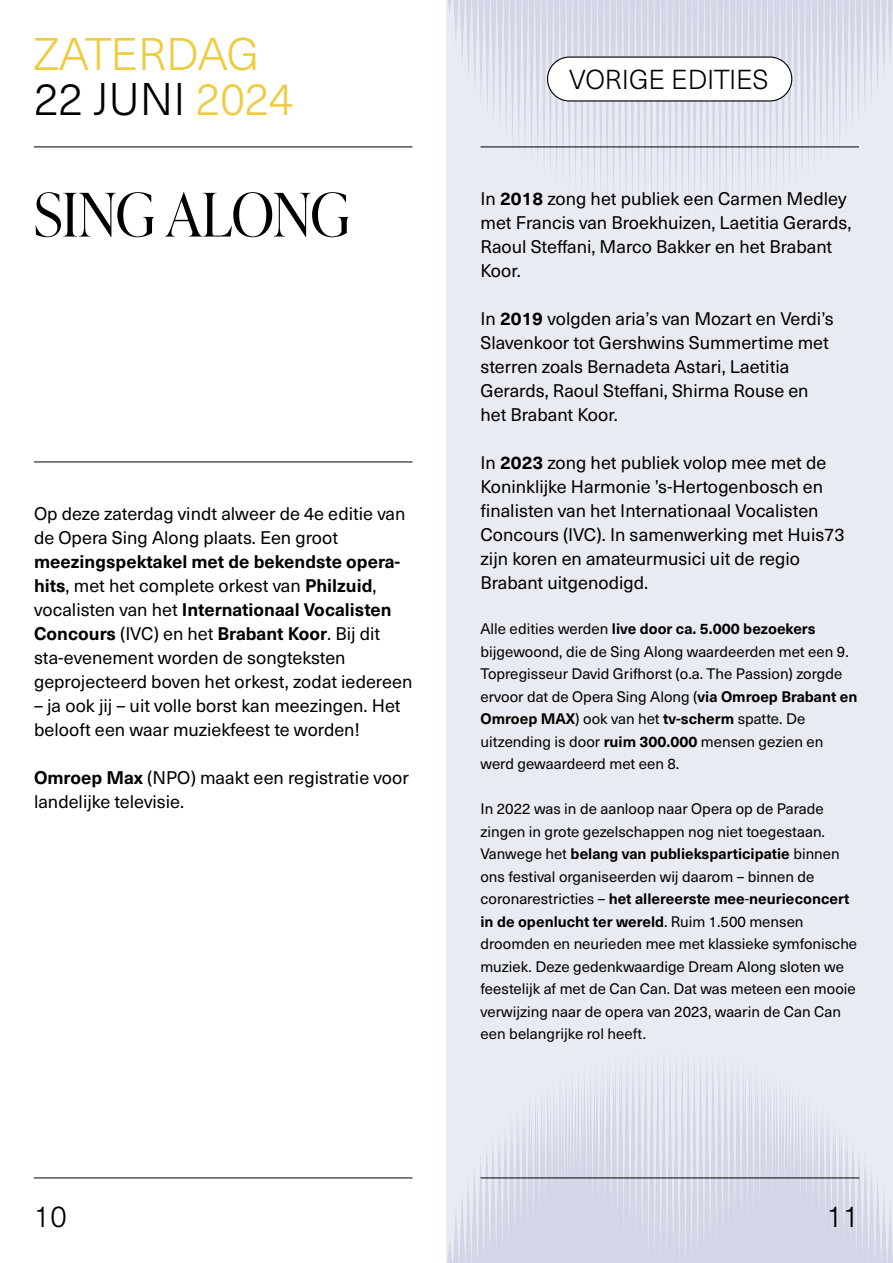
<style>
.page{position:relative;width:893px;height:1263px;background:#fff}
.page>*{position:absolute;margin:0;border:0;box-sizing:border-box;transform-origin:0 0}
.t1{font:300 60px "Ivy Presto Display";letter-spacing:-.02em;color:#000}
.t2{font:300 45px/45px "Neue Haas Unica W1 G";color:#eecc3f}
.t3{font:300 30px "Neue Haas Unica W1 G";color:#000}
.t4{font:300 27px "Neue Haas Unica W1 G";color:#000}
.t5{font:18px/24px "Neue Haas Unica W1 G";color:#000}
.t6{font:15px/22.5px "Neue Haas Unica W1 G";color:#000}
.s1{color:#000}
.s2{font-weight:700}
</style>
<div class="page">
<hr style="left:34px;top:1177px;width:378px;height:1px;background:#000">
<div style="left:446px;top:0;width:447px;height:1263px;background:#e9ebf3"></div>
<svg style="left:448px;top:0;width:445px;height:200px"></svg>
<svg style="left:447px;top:1061px;width:446px;height:202px"></svg>
<hr style="left:34px;top:462px;width:378px;height:1px;background:#000">
<hr style="left:34px;top:147px;width:378px;height:1px;background:#000">
<hr style="left:480px;top:147px;width:379px;height:1px;background:#000">
<div style="left:547px;top:57px;width:245px;height:44px;background:#fff;border-radius:22px"></div>
<div style="left:547px;top:57px;width:245px;height:45px;border:1px solid #000;border-radius:22px"></div>
<hr style="left:480px;top:1177px;width:379px;height:1px;background:#000">
<h2 class="t2" style="left:34px;top:29px;width:261px">ZATERDAG<br><span class="s1">22 JUNI</span> 2024</h2>
<h1 class="t1" style="left:34px;top:172px;width:317px">SING ALONG</h1>
<p class="t5" style="left:34px;top:500px;width:373px">Op deze zaterdag vindt alweer de 4e editie van de Opera Sing Along plaats. Een groot</p>
<p class="t5" style="left:34px;top:548px;width:380px"><span class="s2">meezingspektakel met de bekendste opera&shy;hits</span>, met het complete orkest van <span class="s2">Philzuid</span>, vocalisten van het <span class="s2">Internationaal Vocalisten Concours</span> (IVC) en het <span class="s2">Brabant Koor</span>. Bij dit sta-evenement worden de songteksten geprojecteerd boven het orkest, zodat iedereen</p>
<p class="t5" style="left:34px;top:692px;width:368px">– ja ook jij – uit volle borst kan meezingen. Het belooft een waar muziekfeest te worden!</p>
<p class="t5" style="left:34px;top:764px;width:376px"><span class="s2">Omroep Max</span> (NPO) maakt een registratie voor landelijke televisie.</p>
<h3 class="t4" style="left:569px;top:60px;width:201px">VORIGE EDITIES</h3>
<p class="t5" style="left:480px;top:186px;width:372px">In <span class="s2">2018</span> zong het publiek een Carmen Medley met Francis van Broekhuizen, Laetitia Gerards, Raoul Steffani, Marco Bakker en het Brabant Koor.</p>
<p class="t5" style="left:480px;top:306px;width:355px">In <span class="s2">2019</span> volgden aria’s van Mozart en Verdi’s Slavenkoor tot Gershwins Summertime met sterren zoals Bernadeta Astari, Laetitia Gerards, Raoul Steffani, Shirma Rouse en het Brabant Koor.</p>
<p class="t5" style="left:480px;top:450px;width:365px">In <span class="s2">2023</span> zong het publiek volop mee met de Koninklijke Harmonie ’s-Hertogenbosch en finalisten van het Internationaal Vocalisten Concours (IVC). In samenwerking met Huis73 zijn koren en amateurmusici uit de regio Brabant uitgenodigd.</p>
<p class="t6" style="left:480px;top:617px;width:378px">Alle edities werden <span class="s2">live door ca. 5.000 bezoekers </span>bijgewoond, die de Sing Along waardeerden met een 9.<br>Topregisseur David Grifhorst (o.a. The Passion) zorgde ervoor dat de Opera Sing Along (<span class="s2">via Omroep Brabant en Omroep MAX</span>) ook van het <span class="s2">tv-scherm</span> spatte. De uitzending is door <span class="s2">ruim 300.000</span> mensen gezien en werd gewaardeerd met een 8.</p>
<p class="t6" style="left:480px;top:797px;width:378px">In 2022 was in de aanloop naar Opera op de Parade zingen in grote gezelschappen nog niet toegestaan.<br>Vanwege het <span class="s2">belang van publieksparticipatie</span> binnen ons festival organiseerden wij daarom – binnen de coronarestricties – <span class="s2">het allereerste mee</span>-<span class="s2">neurieconcert in de openlucht ter wereld</span>. Ruim 1.500 mensen droomden en neurieden mee met klassieke symfonische muziek. Deze gedenkwaardige Dream Along sloten we feestelijk af met de Can Can. Dat was meteen een mooie verwijzing naar de opera van 2023, waarin de Can Can een belangrijke rol heeft.</p>
<h3 class="t3" style="left:34px;top:1194px;width:34px">10</h3>
<h3 class="t3" style="left:827px;top:1194px;width:34px">11</h3>
</div>
